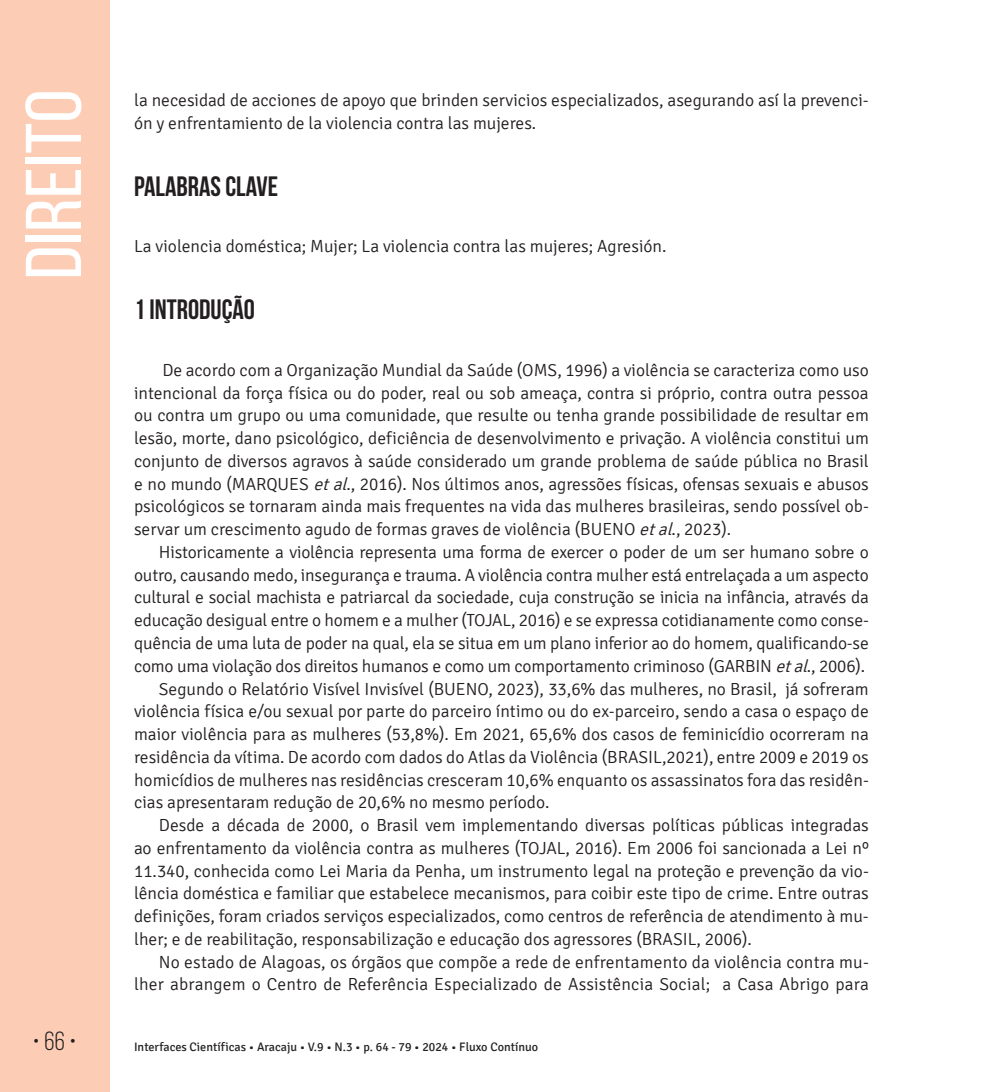
<style>
.page{position:relative;width:993px;height:1092px;background:#fff}
.page>*{position:absolute;margin:0;border:0;box-sizing:border-box;transform-origin:0 0}
.t1{font:78.75px "Bebas Neue";color:#fff;scale:1.09 1}
.t2{font:700 28px "Bebas Neue";color:#231f20}
.t3{font:26.25px "Bebas Neue";color:#231f20}
.t4{font:300 17.5px/22.8px "Signika";color:#231f20}
.t5{font:12.25px "Signika";color:#231f20}
.s1{font-style:italic}
</style>
<div class="page">
<div style="left:0;top:0;width:109px;height:1091px;background:#fcccb5"></div>
<h1 class="t1" style="left:11px;top:279px;width:176px;rotate:-90deg">Direito</h1>
<p class="t4" style="left:134px;top:89px;width:736px">la necesidad de acciones de apoyo que brinden servicios especializados, asegurando así la prevenci&shy;ón y enfrentamiento de la violencia contra las mujeres.</p>
<h2 class="t2" style="left:134px;top:171px;width:145px">PALABRAS CLAVE</h2>
<p class="t4" style="left:134px;top:235px;width:533px">La violencia doméstica; Mujer; La violencia contra las mujeres; Agresión.</p>
<h2 class="t2" style="left:134px;top:294px;width:122px">1 INTRODUÇÃO</h2>
<p class="t4" style="left:134px;top:359px;width:736px;text-align:justify;text-indent:28px">De acordo com a Organização Mundial da Saúde (OMS, 1996) a violência se caracteriza como uso intencional da força física ou do poder, real ou sob ameaça, contra si próprio, contra outra pessoa ou contra um grupo ou uma comunidade, que resulte ou tenha grande possibilidade de resultar em lesão, morte, dano psicológico, deficiência de desenvolvimento e privação. A violência constitui um conjunto de diversos agravos à saúde considerado um grande problema de saúde pública no Brasil e no mundo (MARQUES <span class="s1">etal</span>., 2016). Nos últimos anos, agressões físicas, ofensas sexuais e abusos psicológicos se tornaram ainda mais frequentes na vida das mulheres brasileiras, sendo possível ob&shy;servar um crescimento agudo de formas graves de violência (BUENO <span class="s1">etal</span>., 2023).</p>
<p class="t4" style="left:159px;top:541px;width:711px">Historicamente a violência representa uma forma de exercer o poder de um ser humano sobre o</p>
<p class="t4" style="left:134px;top:563px;width:736px">outro, causando medo, insegurança e trauma. A violência contra mulher está entrelaçada a um aspecto</p>
<p class="t4" style="left:134px;top:586px;width:736px">cultural e social machista e patriarcal da sociedade, cuja construção se inicia na infância, através da</p>
<p class="t4" style="left:134px;top:609px;width:736px">educação desigual entre o homem e a mulher (TOJAL, 2016) e se expressa cotidianamente como conse-</p>
<p class="t4" style="left:134px;top:632px;width:736px">quência de uma luta de poder na qual, ela se situa em um plano inferior ao do homem, qualificando-se</p>
<p class="t4" style="left:134px;top:654px;width:732px">como uma violação dos direitos humanos e como um comportamento criminoso (GARBIN <span class="s1">etal</span>., 2006).</p>
<p class="t4" style="left:159px;top:677px;width:711px">Segundo o Relatório Visível Invisível (BUENO, 2023), 33,6% das mulheres, no Brasil, já sofreram</p>
<p class="t4" style="left:134px;top:700px;width:736px">violência física e/ou sexual por parte do parceiro íntimo ou do ex-parceiro, sendo a casa o espaço de</p>
<p class="t4" style="left:134px;top:723px;width:736px">maior violência para as mulheres (53,8%). Em 2021, 65,6% dos casos de feminicídio ocorreram na</p>
<p class="t4" style="left:134px;top:745px;width:736px">residência da vítima. De acordo com dados do Atlas da Violência (BRASIL,2021), entre 2009 e 2019 os</p>
<p class="t4" style="left:134px;top:768px;width:736px">homicídios de mulheres nas residências cresceram 10,6% enquanto os assassinatos fora das residên-</p>
<p class="t4" style="left:134px;top:791px;width:417px">cias apresentaram redução de 20,6% no mesmo período.</p>
<p class="t4" style="left:159px;top:814px;width:711px">Desde a década de 2000, o Brasil vem implementando diversas políticas públicas integradas</p>
<p class="t4" style="left:134px;top:836px;width:736px">ao enfrentamento da violência contra as mulheres (TOJAL, 2016). Em 2006 foi sancionada a Lei nº</p>
<p class="t4" style="left:134px;top:859px;width:736px">11.340, conhecida como Lei Maria da Penha, um instrumento legal na proteção e prevenção da vio-</p>
<p class="t4" style="left:134px;top:882px;width:736px">lência doméstica e familiar que estabelece mecanismos, para coibir este tipo de crime. Entre outras</p>
<p class="t4" style="left:134px;top:905px;width:736px">definições, foram criados serviços especializados, como centros de referência de atendimento à mu-</p>
<p class="t4" style="left:134px;top:927px;width:619px">lher; e de reabilitação, responsabilização e educação dos agressores (BRASIL, 2006).</p>
<p class="t4" style="left:159px;top:950px;width:711px">No estado de Alagoas, os órgãos que compõe a rede de enfrentamento da violência contra mu-</p>
<p class="t4" style="left:134px;top:973px;width:736px">lher abrangem o Centro de Referência Especializado de Assistência Social; a Casa Abrigo para</p>
<h3 class="t3" style="left:33px;top:1026px;width:45px">• 66 •</h3>
<p class="t5" style="left:134px;top:1040px;width:405px">Interfaces Científicas • Aracaju • V.9 • N.3 • p. 64 - 79 • 2024 • Fluxo Contínuo</p>
</div>
